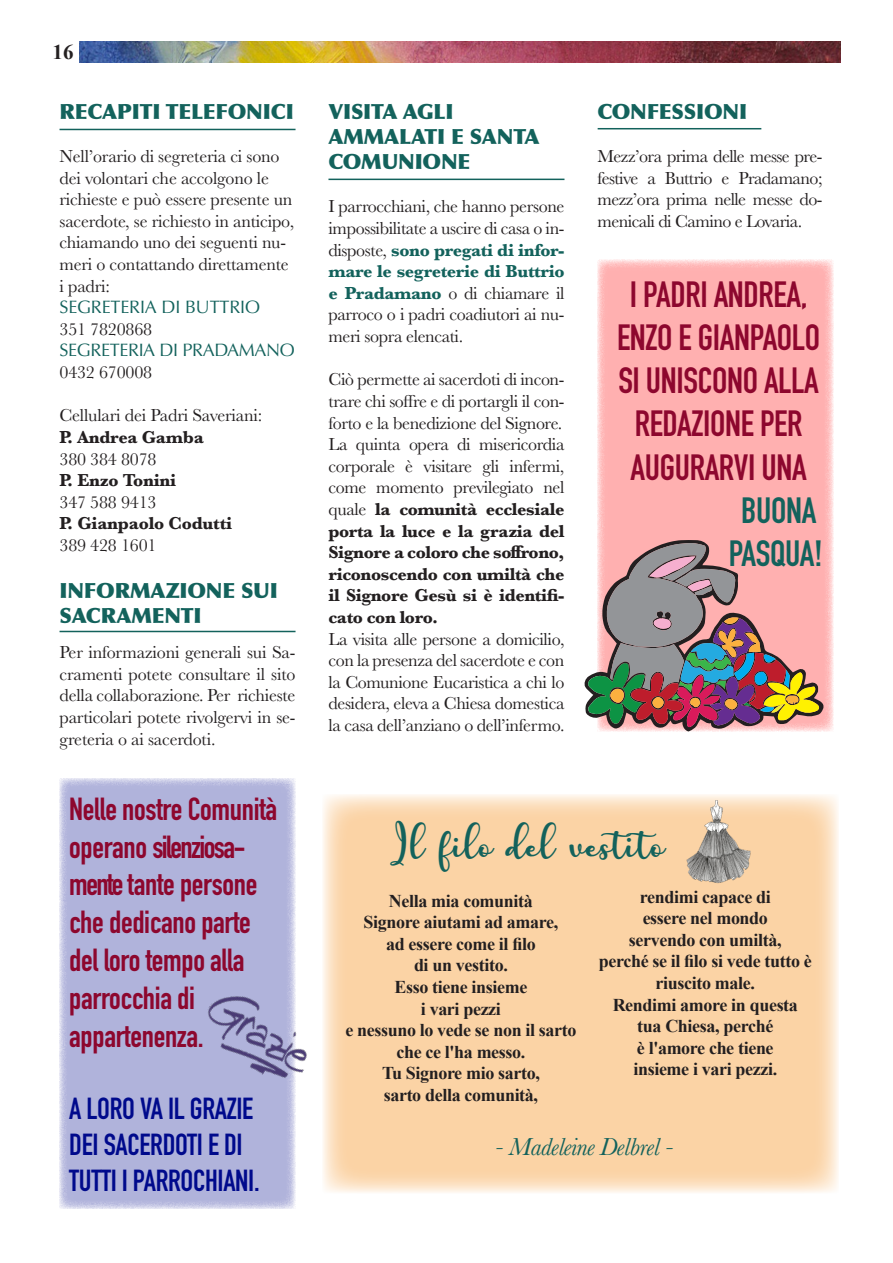
<style>
.page{position:relative;width:893px;height:1263px;background:#fff}
.page>*{position:absolute;margin:0;border:0;box-sizing:border-box;transform-origin:0 0}
.t1{font:700 36px/43.2px "DIN Condensed";letter-spacing:-.01em;color:#8d072e;text-align:center}
.t2{font:700 36px "DIN Condensed";letter-spacing:-.01em;color:#13625c}
.t3{font:700 31.5px/37.8px "DIN Condensed";letter-spacing:-.01em;color:#8d072e}
.t4{font:700 30px/36px "DIN Condensed";letter-spacing:-.01em;color:#000a8c}
.t5{font:30px "charlotte";color:#13625c}
.t6{font:italic 25.5px "Baskerville";letter-spacing:-.02em;color:#13625c}
.t7{font:900 21px/25.2px "Optima";letter-spacing:-.01em;color:#13625c}
.t8{font:700 21px "Times New Roman";color:#231f20}
.t9{font:18px/21.6px "Baskerville";letter-spacing:-.01em;color:#231f20;text-align:justify}
.t10{font:700 18px "Times New Roman";letter-spacing:-.02em;color:#231f20}
.t11{font:700 18px/21.6px "Baskerville";letter-spacing:-.02em;color:#231f20;text-align:justify}
.t12{font:18px "Optima";letter-spacing:-.02em;color:#13625c}
.s1{font-weight:700;color:#13625c}
.s2{font-weight:400}
</style>
<div class="page">
<svg style="left:323px;top:794px;width:516px;height:399px;background:#fbd5ab"></svg>
<svg style="left:597px;top:259px;width:236px;height:472px;background:#ffb3b3"></svg>
<div style="left:60px;top:778px;width:236px;height:431px;background:#b0b3db"></div>
<hr style="left:60px;top:129px;width:236px;height:1px;background:#13625c">
<hr style="left:60px;top:631px;width:236px;height:1px;background:#13625c">
<hr style="left:598px;top:128px;width:163px;height:1px;background:#13625c">
<hr style="left:328px;top:179px;width:236px;height:1px;background:#13625c">
<svg style="left:584px;top:540px;width:241px;height:192px"></svg>
<svg style="left:588px;top:543px;width:232px;height:184px;background:#ad8b87"></svg>
<img style="left:79px;top:41px;width:761px;height:21px">
<img style="left:208px;top:981px;width:99px;height:114px">
<img style="left:682px;top:800px;width:73px;height:83px">
<p class="t8" style="left:53px;top:38px;width:22px">16</p>
<p class="t7" style="left:60px;top:99px;width:236px">RECAPITI TELEFONICI</p>
<p class="t9" style="left:60px;top:146px;width:236px;text-align:left">Nell’orario di segreteria ci sono dei volontari che accolgono le richieste e può essere presente un sacerdote, se richiesto in anticipo, chiamando uno dei seguenti nu&shy;meri o contattando direttamente i padri:</p>
<p class="t12" style="left:60px;top:297px;width:202px">SEGRETERIA DI BUTTRIO</p>
<p class="t9" style="left:60px;top:318px;width:94px">351 7820868</p>
<p class="t12" style="left:60px;top:340px;width:237px">SEGRETERIA DI PRADAMANO</p>
<p class="t9" style="left:60px;top:362px;width:94px">0432 670008</p>
<p class="t9" style="left:60px;top:405px;width:204px">Cellulari dei Padri Saveriani:</p>
<p class="t11" style="left:60px;top:426px;width:146px">P. Andrea Gamba</p>
<p class="t9" style="left:60px;top:448px;width:99px">380 384 8078</p>
<p class="t11" style="left:60px;top:470px;width:118px">P. Enzo Tonini</p>
<p class="t9" style="left:60px;top:491px;width:99px">347 588 9413</p>
<p class="t11" style="left:60px;top:513px;width:174px">P. Gianpaolo Codutti</p>
<p class="t9" style="left:60px;top:534px;width:99px">389 428 1601</p>
<p class="t7" style="left:60px;top:578px;width:220px">INFORMAZIONE SUI<br>SACRAMENTI</p>
<p class="t9" style="left:60px;top:642px;width:237px">Per informazioni generali sui Sa&shy;cramenti potete consultare il sito della collaborazione. Per richieste particolari potete rivolgervi in se&shy;greteria o ai sacerdoti.</p>
<p class="t3" style="left:69px;top:790px;width:209px">Nelle nostre Comunità operano silenziosa&shy;mente tante persone che dedicano parte del loro tempo alla parrocchia di</p>
<p class="t3" style="left:69px;top:1016px;width:136px">appartenenza.</p>
<p class="t4" style="left:69px;top:1090px;width:192px">A LORO VA IL GRAZIE<br>DEI SACERDOTI E DI<br>TUTTI I PARROCHIANI.</p>
<p class="t7" style="left:328px;top:99px;width:127px">VISITA AGLI</p>
<p class="t7" style="left:328px;top:124px;width:213px">AMMALATI E SANTA<br>COMUNIONE</p>
<p class="t9" style="left:328px;top:196px;width:238px">I parrocchiani, che hanno persone impossibilitate a uscire di casa o in&shy;disposte, <span class="s1">sono pregati di infor&shy;mare le segreterie di Buttrio e Pradamano</span> o di chiamare il parroco o i padri coadiutori ai nu&shy;meri sopra elencati.</p>
<p class="t9" style="left:328px;top:369px;width:237px">Ciò permette ai sacerdoti di incon&shy;trare chi soffre e di portargli il con&shy;forto e la benedizione del Signore.</p>
<p class="t11" style="left:328px;top:434px;width:238px"><span class="s2">La quinta opera di misericordia corporale è visitare gli infermi, come momento previlegiato nel quale</span> la comunità ecclesiale porta la luce e la grazia del Signore a coloro che soffrono, riconoscendo con umiltà che il Signore Gesù si è identifi&shy;cato con loro.</p>
<p class="t9" style="left:328px;top:628px;width:238px">La visita alle persone a domicilio, con la presenza del sacerdote e con la Comunione Eucaristica a chi lo desidera, eleva a Chiesa domestica la casa dell’anziano o dell’infermo.</p>
<p class="t7" style="left:597px;top:99px;width:151px">CONFESSIONI</p>
<p class="t9" style="left:597px;top:146px;width:227px">Mezz’ora prima delle messe pre&shy;festive a Buttrio e Pradamano; mezz’ora prima nelle messe do&shy;menicali di Camino e Lovaria.</p>
<p class="t1" style="left:617px;top:272px;width:205px">I PADRI ANDREA,<br>ENZO E GIANPAOLO<br>SI UNISCONO ALLA</p>
<p class="t1" style="left:635px;top:402px;width:169px">REDAZIONE PER</p>
<p class="t1" style="left:630px;top:445px;width:178px">AUGURARVI UNA</p>
<p class="t2" style="left:741px;top:486px;width:77px">BUONA</p>
<p class="t2" style="left:729px;top:529px;width:95px">PASQUA!</p>
<p class="t5" style="left:395px;top:829px;width:275px">Il filo del vestito</p>
<p class="t10" style="left:389px;top:888px;width:145px">Nella mia comunità</p>
<p class="t10" style="left:364px;top:910px;width:196px">Signore aiutami ad amare,</p>
<p class="t10" style="left:386px;top:931px;width:151px">ad essere come il filo</p>
<p class="t10" style="left:414px;top:953px;width:95px">di un vestito.</p>
<p class="t10" style="left:394px;top:974px;width:134px">Esso tiene insieme</p>
<p class="t10" style="left:421px;top:996px;width:82px">i vari pezzi</p>
<p class="t10" style="left:345px;top:1018px;width:232px">e nessuno lo vede se non il sarto</p>
<p class="t10" style="left:396px;top:1039px;width:130px">che ce l'ha messo.</p>
<p class="t10" style="left:382px;top:1061px;width:159px">Tu Signore mio sarto,</p>
<p class="t10" style="left:384px;top:1082px;width:156px">sarto della comunità,</p>
<p class="t10" style="left:640px;top:884px;width:132px">rendimi capace di</p>
<p class="t10" style="left:643px;top:906px;width:127px">essere nel mondo</p>
<p class="t10" style="left:629px;top:927px;width:154px">servendo con umiltà,</p>
<p class="t10" style="left:599px;top:949px;width:214px">perché se il filo si vede tutto è</p>
<p class="t10" style="left:656px;top:970px;width:101px">riuscito male.</p>
<p class="t10" style="left:613px;top:992px;width:187px">Rendimi amore in questa</p>
<p class="t10" style="left:637px;top:1014px;width:138px">tua Chiesa, perché</p>
<p class="t10" style="left:637px;top:1035px;width:138px">è l'amore che tiene</p>
<p class="t10" style="left:633px;top:1057px;width:145px">insieme i vari pezzi.</p>
<p class="t6" style="left:495px;top:1130px;width:180px">- Madeleine Delbrel -</p>
</div>
